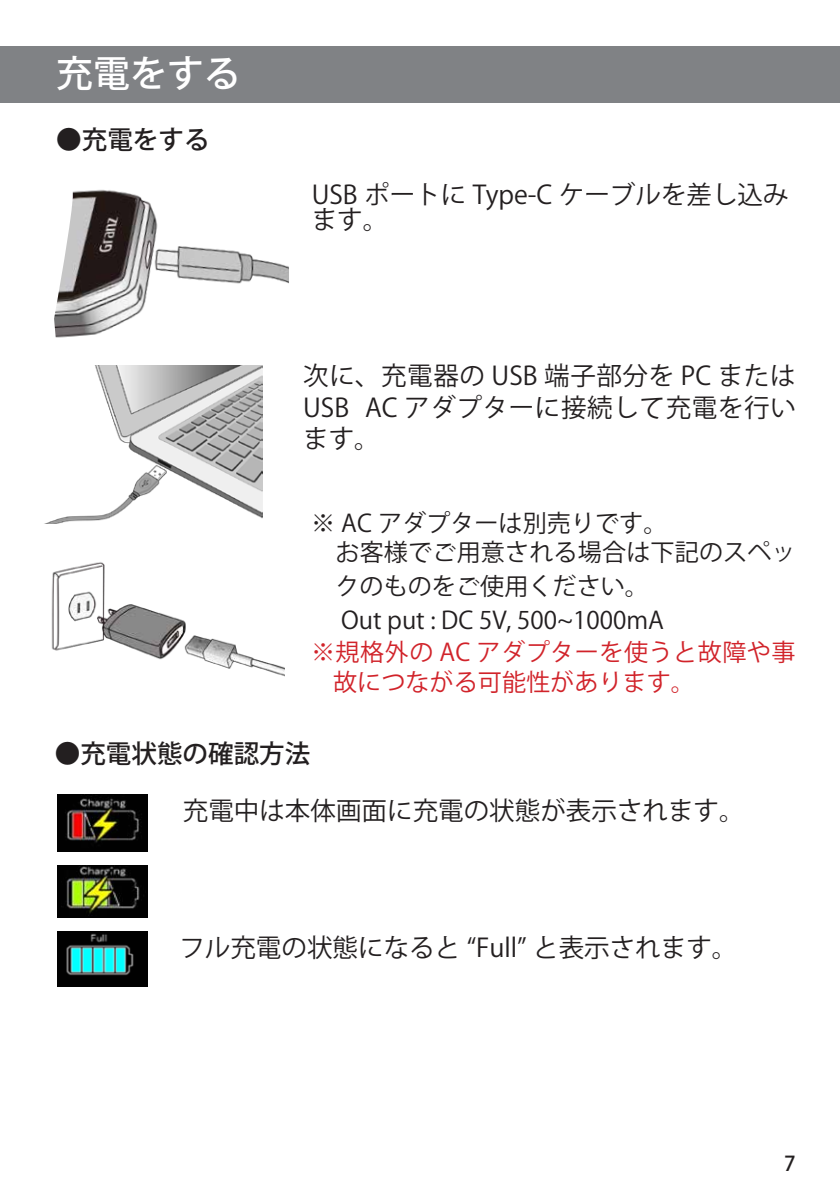
<style>
.page{position:relative;width:840px;height:1191px;background:#fff}
.page>*{position:absolute;margin:0;border:0;box-sizing:border-box;transform-origin:0 0}
.t1{font:500 36.8px "Koz Go Pro";color:#fff}
.t2{font:25.6px/31.2px "Koz Go Pro";color:#231f20}
.t3{font:500 25.6px "Koz Go Pro";color:#231f20}
.t4{font:24px/29.2px "Koz Go Pro";color:#231f20}
.t5{font:24px/29.2px "Koz Go Pro";letter-spacing:.02em;color:#d1232a}
.t6{font:500 20.4px "Koz Go Pro";color:#231f20}
</style>
<div class="page">
<div style="left:0;top:46px;width:839px;height:57px;background:#808285"></div>
<img style="left:47px;top:366px;width:216px;height:157px">
<img style="left:51px;top:562px;width:234px;height:115px">
<img style="left:54px;top:189px;width:235px;height:149px">
<img style="left:58px;top:794px;width:89px;height:57px">
<img style="left:58px;top:865px;width:89px;height:52px">
<img style="left:58px;top:931px;width:90px;height:55px">
<h1 class="t1" style="left:56px;top:50px;width:186px">充電をする</h1>
<p class="t3" style="left:56px;top:123px;width:155px">●充電をする</p>
<p class="t2" style="left:311px;top:183px;width:478px;line-height:24.8px">USB ポートに Type-C ケーブルを差し込みます。</p>
<p class="t2" style="left:303px;top:361px;width:494px;text-align:justify">次に、充電器の USB 端子部分を PC またはUSB AC アダプターに接続して充電を行います。</p>
<p class="t4" style="left:335px;top:509px;width:461px;text-indent:-24px">※ AC アダプターは別売りです。<br>お客様でご用意される場合は下記のスペッ</p>
<p class="t4" style="left:335px;top:569px;width:330px;line-height:34px">クのものをご使用ください。<br>Out put : DC 5V, 500~1000mA</p>
<p class="t5" style="left:333px;top:638px;width:463px;text-indent:-22px">※規格外の AC アダプターを使うと故障や事故につながる可能性があります。</p>
<p class="t3" style="left:55px;top:737px;width:257px">●充電状態の確認方法</p>
<p class="t2" style="left:183px;top:795px;width:563px">充電中は本体画面に充電の状態が表示されます。</p>
<p class="t2" style="left:179px;top:932px;width:559px">フル充電の状態になると “Full” と表示されます。</p>
<p class="t6" style="left:783px;top:1150px;width:13px">7</p>
</div>
